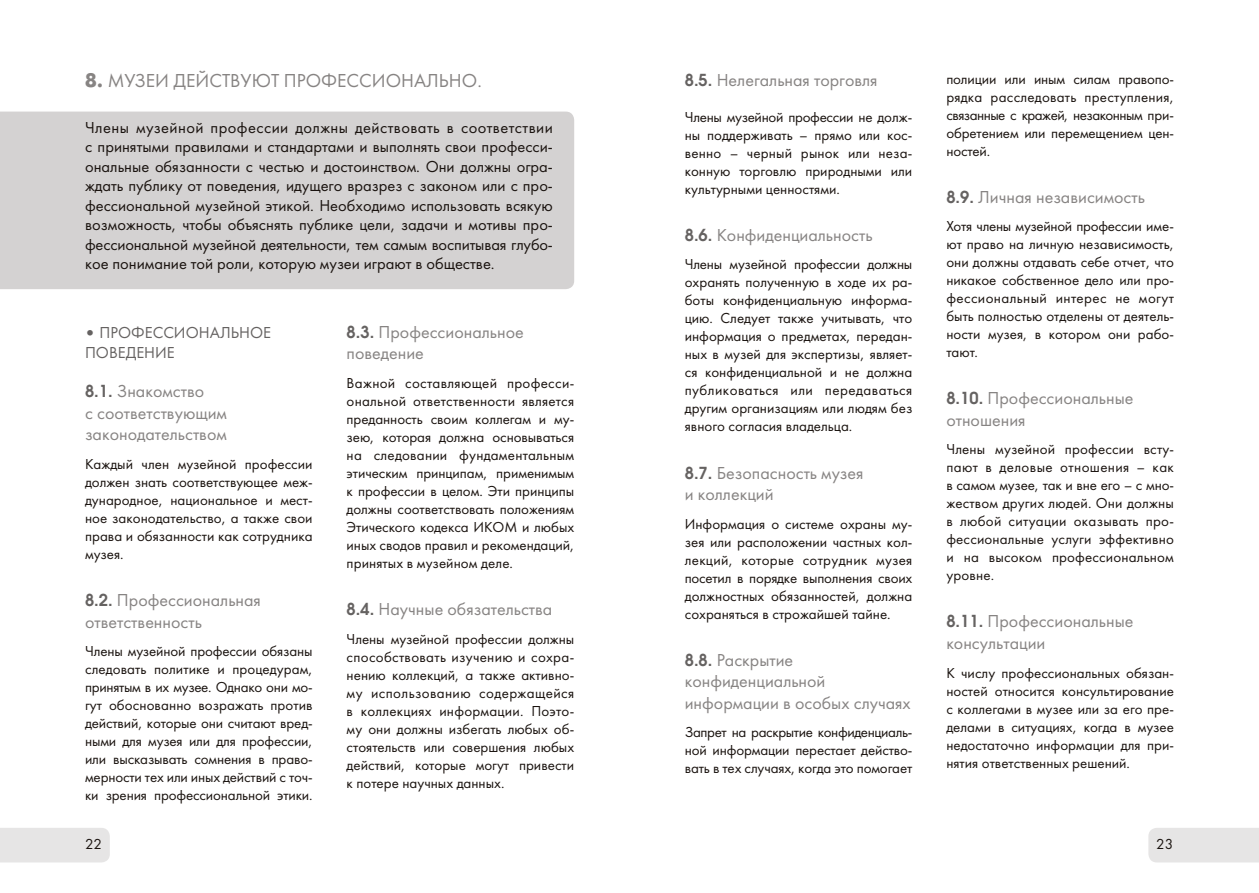
<style>
.page{position:relative;width:1259px;height:893px;background:#fff}
.page>*{position:absolute;margin:0;border:0;box-sizing:border-box;transform-origin:0 0}
.t1{font:19.5px "Futura Book C";color:#878483}
.t2{font:18px/21.6px "Futura Book C";color:#878483}
.t3{font:16.5px/19.5px "Futura Book C";color:#1a130f;text-align:justify}
.t4{font:16.5px/19.8px "Futura Book C";color:#656261}
.t5{font:15px/18px "Futura Book C";color:#1a130f;text-align:justify}
.s1{font-family:"Futura Futuris C";font-weight:700}
.s2{font-family:"AG Avalanche C";font-weight:700}
.s3{font-family:"AG Avalanche C";font-weight:700;font-size:16.5px;color:#656261}
</style>
<div class="page">
<div style="left:0;top:828px;width:110px;height:34px;background:#e6e5e5"></div>
<div style="left:1148px;top:828px;width:111px;height:34px;background:#e6e5e5"></div>
<div style="left:0;top:112px;width:574px;height:177px;background:#d4d2d2"></div>
<h1 class="t1" style="left:85px;top:70px;width:398px"><span class="s1">8.</span> МУЗЕИ ДЕЙСТВУЮТ ПРОФЕССИОНАЛЬНО.</h1>
<p class="t3" style="left:85px;top:118px;width:469px">Члены музейной профессии должны действовать в соответствии с принятыми правилами и стандартами и выполнять свои професси&shy;ональные обязанности с честью и достоинством. Они должны огра&shy;ждать публику от поведения, идущего вразрез с законом или с про&shy;фессиональной музейной этикой. Необходимо использовать всякую возможность, чтобы объяснять публике цели, задачи и мотивы про&shy;фессиональной музейной деятельности, тем самым воспитывая глубо&shy;кое понимание той роли, которую музеи играют в обществе.</p>
<p class="t4" style="left:85px;top:323px;width:188px"><span class="s2">•</span> ПРОФЕССИОНАЛЬНОЕ<br>ПОВЕДЕНИЕ</p>
<p class="t2" style="left:85px;top:381px;width:143px"><span class="s3">8.1.</span> Знакомство<br>с соответствующим законодательством</p>
<p class="t5" style="left:85px;top:455px;width:229px">Каждый член музейной профессии должен знать соответствующее меж&shy;дународное, национальное и мест&shy;ное законодательство, а также свои права и обязанности как сотрудника музея.</p>
<p class="t2" style="left:85px;top:590px;width:177px"><span class="s3">8.2.</span> Профессиональная ответственность</p>
<p class="t5" style="left:85px;top:642px;width:229px">Члены музейной профессии обязаны следовать политике и процедурам, принятым в их музее. Однако они мо&shy;гут обоснованно возражать против действий, которые они считают вред&shy;ными для музея или для профессии, или высказывать сомнения в право&shy;мерности тех или иных действий с точ&shy;ки зрения профессиональной этики.</p>
<p class="t2" style="left:347px;top:321px;width:179px"><span class="s3">8.3.</span> Профессиональное поведение</p>
<p class="t5" style="left:347px;top:374px;width:229px">Важной составляющей професси&shy;ональной ответственности является преданность своим коллегам и му&shy;зею, которая должна основываться на следовании фундаментальным этическим принципам, применимым к профессии в целом. Эти принципы должны соответствовать положениям Этического кодекса ИКОМ и любых иных сводов правил и рекомендаций, принятых в музейном деле.</p>
<p class="t2" style="left:347px;top:599px;width:207px"><span class="s3">8.4.</span> Научные обязательства</p>
<p class="t5" style="left:347px;top:630px;width:229px">Члены музейной профессии должны способствовать изучению и сохра&shy;нению коллекций, а также активно&shy;му использованию содержащейся в коллекциях информации. Поэто&shy;му они должны избегать любых об&shy;стоятельств или совершения любых действий, которые могут привести к потере научных данных.</p>
<p class="t2" style="left:685px;top:69px;width:194px"><span class="s3">8.5.</span> Нелегальная торговля</p>
<p class="t5" style="left:685px;top:108px;width:229px">Члены музейной профессии не долж&shy;ны поддерживать – прямо или кос&shy;венно – черный рынок или неза&shy;конную торговлю природными или культурными ценностями.</p>
<p class="t2" style="left:685px;top:224px;width:189px"><span class="s3">8.6.</span> Конфиденциальность</p>
<p class="t5" style="left:685px;top:256px;width:229px">Члены музейной профессии должны охранять полученную в ходе их ра&shy;боты конфиденциальную информа&shy;цию. Следует также учитывать, что информация о предметах, передан&shy;ных в музей для экспертизы, являет&shy;ся конфиденциальной и не должна публиковаться или передаваться другим организациям или людям без явного согласия владельца.</p>
<p class="t2" style="left:685px;top:462px;width:180px"><span class="s3">8.7.</span> Безопасность музея и коллекций</p>
<p class="t5" style="left:685px;top:515px;width:229px">Информация о системе охраны му&shy;зея или расположении частных кол&shy;лекций, которые сотрудник музея посетил в порядке выполнения своих должностных обязанностей, должна сохраняться в строжайшей тайне.</p>
<p class="t2" style="left:685px;top:649px;width:227px"><span class="s3">8.8.</span> Раскрытие конфиденциальной информации в особых случаях</p>
<p class="t5" style="left:685px;top:724px;width:229px">Запрет на раскрытие конфиденциаль&shy;ной информации перестает действо&shy;вать в тех случаях, когда это помогает</p>
<p class="t5" style="left:946px;top:70px;width:229px">полиции или иным силам правопо&shy;рядка расследовать преступления, связанные с кражей, незаконным при&shy;обретением или перемещением цен&shy;ностей.</p>
<p class="t2" style="left:946px;top:186px;width:200px"><span class="s3">8.9.</span> Личная независимость</p>
<p class="t5" style="left:946px;top:217px;width:229px">Хотя члены музейной профессии име&shy;ют право на личную независимость, они должны отдавать себе отчет, что никакое собственное дело или про&shy;фессиональный интерес не могут быть полностью отделены от деятель&shy;ности музея, в котором они рабо&shy;тают.</p>
<p class="t2" style="left:946px;top:388px;width:189px"><span class="s3">8.10.</span> Профессиональные отношения</p>
<p class="t5" style="left:946px;top:441px;width:229px">Члены музейной профессии всту&shy;пают в деловые отношения – как в самом музее, так и вне его – с мно&shy;жеством других людей. Они должны в любой ситуации оказывать про&shy;фессиональные услуги эффективно и на высоком профессиональном уровне.</p>
<p class="t2" style="left:946px;top:611px;width:189px"><span class="s3">8.11.</span> Профессиональные консультации</p>
<p class="t5" style="left:946px;top:664px;width:229px">К числу профессиональных обязан&shy;ностей относится консультирование с коллегами в музее или за его пре&shy;делами в ситуациях, когда в музее недостаточно информации для при&shy;нятия ответственных решений.</p>
<p class="t5" style="left:85px;top:835px;width:19px">22</p>
<p class="t5" style="left:1156px;top:835px;width:19px">23</p>
</div>
